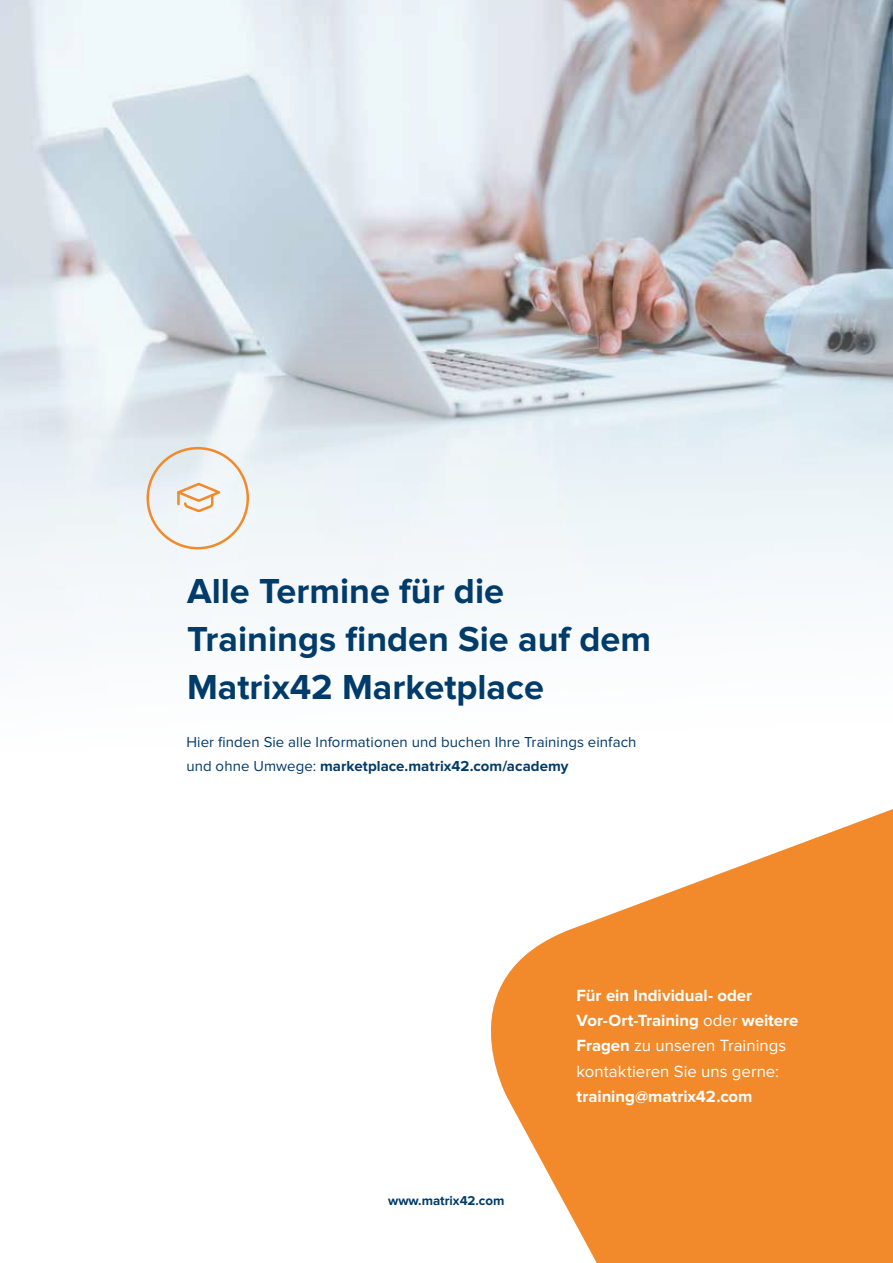
<style>
.page{position:relative;width:893px;height:1263px;background:#fff}
.page>*{position:absolute;margin:0;border:0;box-sizing:border-box;transform-origin:0 0}
.t1{font:700 36px/48px "Proxima Nova";color:#003b6a}
.t2{font:700 16.8px/25.2px "Proxima Nova";color:#fff}
.t3{font:15px/24px "Proxima Nova";letter-spacing:.005em;color:#003b6a}
.t4{font:700 13.35px "Proxima Nova";color:#003b6a}
.s1{font-weight:700}
.s2{font-weight:400}
</style>
<div class="page">
<img style="left:0;top:0;width:893px;height:613px">
<svg style="left:491px;top:809px;width:402px;height:454px;fill:#f28a2c"></svg>
<svg style="left:146px;top:447px;width:103px;height:102px"></svg>
<h1 class="t1" style="left:187px;top:568px;width:466px">Alle Termine für die<br>Trainings finden Sie auf dem<br>Matrix42 Marketplace</h1>
<p class="t3" style="left:186px;top:730px;width:452px">Hier finden Sie alle Informationen und buchen Ihre Trainings einfach und ohne Umwege: <span class="s1">marketplace.matrix42.com/academy</span></p>
<p class="t4" style="left:388px;top:1193px;width:118px">www.matrix42.com</p>
<p class="t2" style="left:577px;top:983px;width:223px">Für ein Individual- oder<br>Vor-Ort-Training <span class="s2">oder</span> weitere<br>Fragen <span class="s2">zu unseren Trainings kontaktieren Sie uns gerne:</span></p>
<p class="t2" style="left:577px;top:1084px;width:177px">training@matrix42.com</p>
</div>
